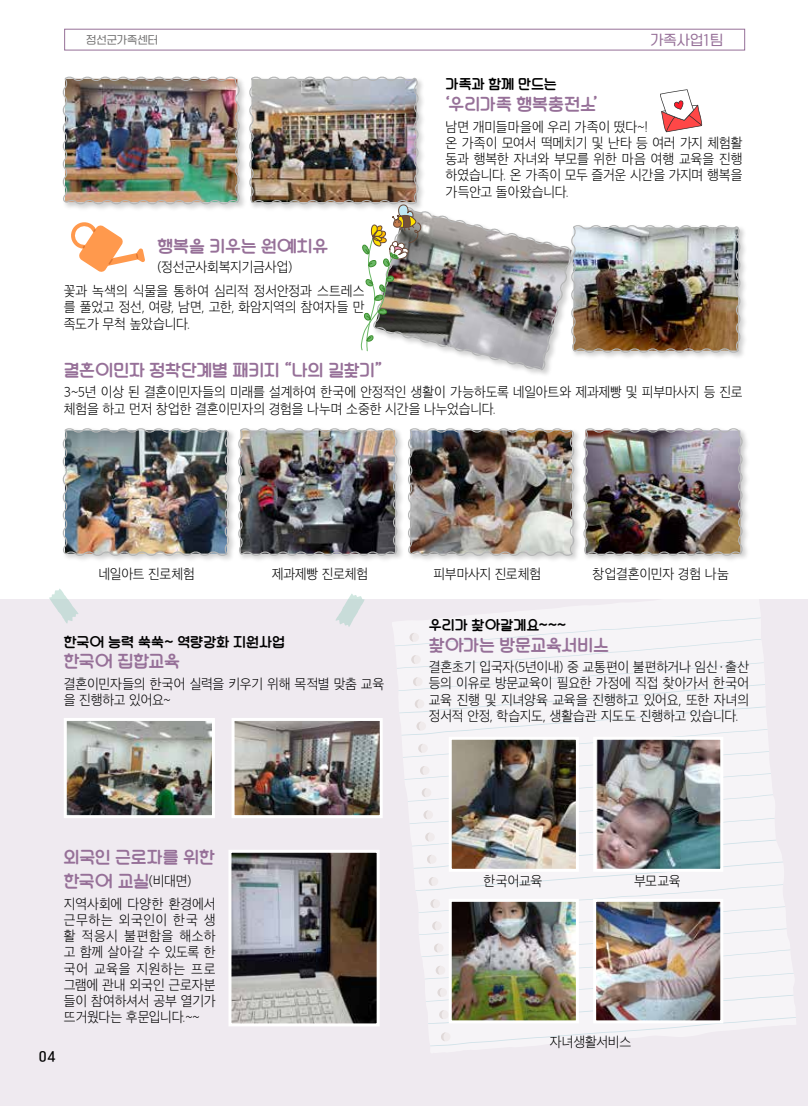
<style>
.page{position:relative;width:808px;height:1106px;background:#fff}
.page>*{position:absolute;margin:0;border:0;box-sizing:border-box;transform-origin:0 0}
.t1{font:16.5px/24px "TT Sunflower R";letter-spacing:-.01em;color:#967098}
.t2{font:13.5px/16.2px "SD Gothic Neoa b Ult Lt";letter-spacing:-.015em;color:#000;scale:.95 1}
.t3{font:13.5px "TT Sunflower R";letter-spacing:.005em;color:#000}
.t4{font:13.5px "TT Omni Gothic M";color:#967098}
.t5{font:12px "TT Omni Gothic B";color:#000}
.t6{font:10.5px "TT Omni Gothic M";color:#727171}
.s1{font-family:"SD Gothic Neoa b Ult Lt";font-size:13.5px;color:#000}
</style>
<div class="page">
<div style="left:0;top:600px;width:808px;height:506px;background:#efeaf0"></div>
<div style="left:64px;top:29px;width:681px;height:21px;border:1px solid #967098"></div>
<div style="left:62px;top:75px;width:185px;height:136px;background:#000;opacity:.2"></div>
<img style="left:62px;top:75px;width:179px;height:131px">
<div style="left:570px;top:224px;width:178px;height:136px;background:#000;opacity:.2"></div>
<div style="left:62px;top:427px;width:175px;height:136px;background:#000;opacity:.2"></div>
<div style="left:237px;top:427px;width:168px;height:136px;background:#000;opacity:.2"></div>
<img style="left:62px;top:427px;width:337px;height:130px">
<div style="left:407px;top:427px;width:175px;height:136px;background:#000;opacity:.2"></div>
<img style="left:407px;top:427px;width:169px;height:130px">
<div style="left:582px;top:427px;width:168px;height:136px;background:#000;opacity:.2"></div>
<img style="left:582px;top:427px;width:162px;height:130px">
<img style="left:236px;top:722px;width:143px;height:92px">
<div style="left:232px;top:718px;width:151px;height:100px;border:3px solid #fff"></div>
<img style="left:68px;top:722px;width:143px;height:92px">
<div style="left:64px;top:718px;width:151px;height:100px;border:3px solid #fff"></div>
<img style="left:232px;top:853px;width:144px;height:169px">
<div style="left:228px;top:849px;width:152px;height:177px;border:3px solid #fff"></div>
<svg style="left:71px;top:222px;width:74px;height:50px"></svg>
<img style="left:249px;top:76px;width:493px;height:295px">
<svg style="left:49px;top:588px;width:30px;height:35px"></svg>
<svg style="left:392px;top:599px;width:404px;height:423px;fill:#f6f4f7"></svg>
<svg style="left:392px;top:617px;width:357px;height:429px"></svg>
<img style="left:597px;top:740px;width:122px;height:127px">
<div style="left:593px;top:736px;width:130px;height:135px;border:3px solid #fff"></div>
<img style="left:453px;top:740px;width:122px;height:127px">
<div style="left:449px;top:736px;width:130px;height:135px;border:3px solid #fff"></div>
<img style="left:597px;top:902px;width:122px;height:117px">
<div style="left:593px;top:898px;width:130px;height:125px;border:3px solid #fff"></div>
<img style="left:453px;top:902px;width:122px;height:117px">
<div style="left:449px;top:898px;width:130px;height:125px;border:3px solid #fff"></div>
<svg style="left:335px;top:594px;width:30px;height:33px"></svg>
<p class="t6" style="left:86px;top:34px;width:74px">정선군가족센터</p>
<p class="t4" style="left:650px;top:33px;width:74px">가족사업1팀</p>
<p class="t3" style="left:446px;top:77px;width:113px">가족과 함께 만드는</p>
<p class="t1" style="left:446px;top:92px;width:154px">‘우리가족 행복충전소’</p>
<p class="t2" style="left:446px;top:119px;width:314px">남면 개미들마을에 우리 가족이 떴다~!<br>온 가족이 모여서 떡메치기 및 난타 등 여러 가지 체험활 동과 행복한 자녀와 부모를 위한 마음 여행 교육을 진행 하였습니다. 온 가족이 모두 즐거운 시간을 가지며 행복을 가득안고 돌아왔습니다.</p>
<p class="t1" style="left:157px;top:234px;width:173px">행복을 키우는 원예치유</p>
<p class="t2" style="left:64px;top:254px;width:318px;line-height:24.8px;text-indent:94px">(정선군사회복지기금사업)<br>꽃과 녹색의 식물을 통하여 심리적 정서안정과 스트레스</p>
<p class="t2" style="left:64px;top:299px;width:318px">를 풀었고 정선, 여량, 남면, 고한, 화암지역의 참여자들 만 족도가 무척 높았습니다.</p>
<p class="t1" style="left:64px;top:358px;width:320px">결혼이민자 정착단계별 패키지 “나의 길찾기”</p>
<p class="t2" style="left:64px;top:384px;width:716px">3~5년 이상 된 결혼이민자들의 미래를 설계하여 한국에 안정적인 생활이 가능하도록 네일아트와 제과제빵 및 피부마사지 등 진로 체험을 하고 먼저 창업한 결혼이민자의 경험을 나누며 소중한 시간을 나누었습니다.</p>
<p class="t2" style="left:98px;top:566px;width:103px">네일아트 진로체험</p>
<p class="t2" style="left:272px;top:566px;width:103px">제과제빵 진로체험</p>
<p class="t2" style="left:433px;top:566px;width:115px">피부마사지 진로체험</p>
<p class="t2" style="left:593px;top:566px;width:145px">창업결혼이민자 경험 나눔</p>
<p class="t3" style="left:64px;top:634px;width:223px">한국어 능력 쑥쑥~ 역량강화 지원사업</p>
<p class="t1" style="left:64px;top:649px;width:118px">한국어 집합교육</p>
<p class="t2" style="left:64px;top:676px;width:339px">결혼이민자들의 한국어 실력을 키우기 위해 목적별 맞춤 교육 을 진행하고 있어요~</p>
<p class="t3" style="left:429px;top:618px;width:139px">우리가 찾아갈게요~~~</p>
<p class="t1" style="left:429px;top:632px;width:181px">찾아가는 방문교육서비스</p>
<p class="t2" style="left:429px;top:659px;width:339px;text-align:justify">결혼초기 입국자(5년이내) 중 교통편이 불편하거나 임신ㆍ출산 등의 이유로 방문교육이 필요한 가정에 직접 찾아가서 한국어 교육 진행 및 지녀양육 교육을 진행하고 있어요, 또한 자녀의 정서적 안정, 학습지도, 생활습관 지도도 진행하고 있습니다.</p>
<p class="t1" style="left:64px;top:844px;width:153px">외국인 근로자를 위한 한국어 교실<span class="s1">(비대면)</span></p>
<p class="t2" style="left:64px;top:895px;width:161px;text-align:justify">지역사회에 다양한 환경에서 근무하는 외국인이 한국 생 활 적응시 불편함을 해소하 고 함께 살아갈 수 있도록 한 국어 교육을 지원하는 프로 그램에 관내 외국인 근로자분 들이 참여하셔서 공부 열기가 뜨거웠다는 후문입니다.~~</p>
<p class="t5" style="left:39px;top:1050px;width:18px">04</p>
<p class="t2" style="left:483px;top:873px;width:64px">한국어교육</p>
<p class="t2" style="left:634px;top:873px;width:51px">부모교육</p>
<p class="t2" style="left:550px;top:1033px;width:87px">자녀생활서비스</p>
</div>
